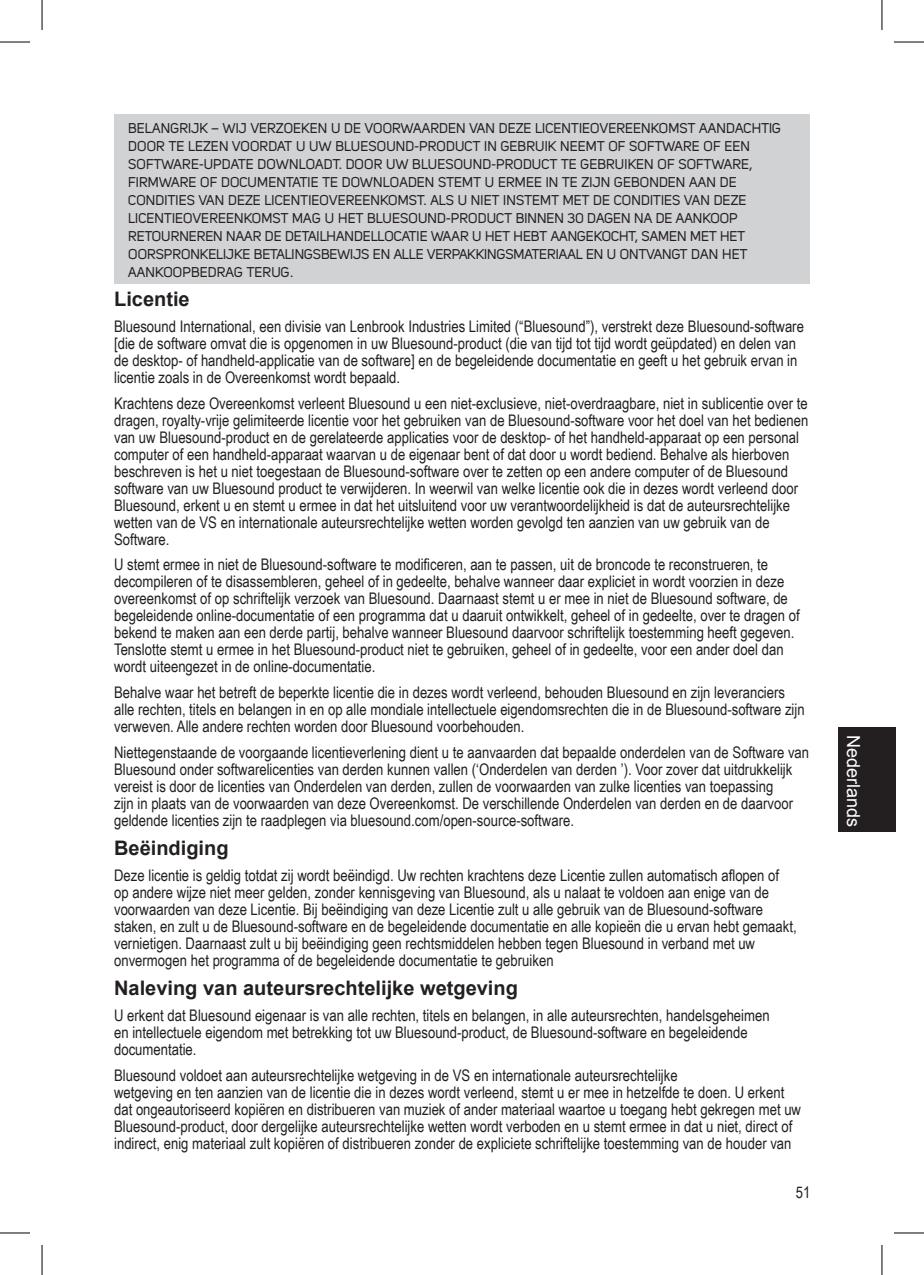
<style>
.page{position:relative;width:924px;height:1275px;background:#fff}
.page>*{position:absolute;margin:0;border:0;box-sizing:border-box;transform-origin:0 0}
.Book_Sub_Title{font:700 20px "Arial";color:#231f20}
.t1{font:18px "Arial";color:#fff}
.Book_Paragraph{font:16px/17px "Arial Narrow";color:#231f20}
.t2{font:14px/18px "Uni Sans Regular";color:#231f20}
</style>
<div class="page">
<div style="left:114px;top:114px;width:695px;height:169px;background:#d1d2d4"></div>
<div style="left:837px;top:727px;width:58px;height:105px;background:#231f20"></div>
<hr style="left:0;top:42px;width:30px;height:1px;background:#000">
<hr style="left:893px;top:42px;width:30px;height:1px;background:#000">
<hr style="left:0;top:1232px;width:30px;height:1px;background:#000">
<hr style="left:893px;top:1232px;width:30px;height:1px;background:#000">
<hr style="left:42px;top:0;width:1px;height:30px;background:#000">
<hr style="left:42px;top:1245px;width:1px;height:30px;background:#000">
<hr style="left:881px;top:0;width:1px;height:30px;background:#000">
<hr style="left:881px;top:1245px;width:1px;height:30px;background:#000">
<p class="t2" style="left:128px;top:119px;width:654px">BELANGRIJK – WIJ VERZOEKEN U DE VOORWAARDEN VAN DEZE LICENTIEOVEREENKOMST AANDACHTIG DOOR TE LEZEN VOORDAT U UW BLUESOUND-PRODUCT IN GEBRUIK NEEMT OF SOFTWARE OF EEN SOFTWARE-UPDATE DOWNLOADT. DOOR UW BLUESOUND-PRODUCT TE GEBRUIKEN OF SOFTWARE, FIRMWARE OF DOCUMENTATIE TE DOWNLOADEN STEMT U ERMEE IN TE ZIJN GEBONDEN AAN DE CONDITIES VAN DEZE LICENTIEOVEREENKOMST. ALS U NIET INSTEMT MET DE CONDITIES VAN DEZE LICENTIEOVEREENKOMST MAG U HET BLUESOUND-PRODUCT BINNEN 30 DAGEN NA DE AANKOOP RETOURNEREN NAAR DE DETAILHANDELLOCATIE WAAR U HET HEBT AANGEKOCHT, SAMEN MET HET OORSPRONKELIJKE BETALINGSBEWIJS EN ALLE VERPAKKINGSMATERIAAL EN U ONTVANGT DAN HET AANKOOPBEDRAG TERUG.</p>
<p class="Book_Sub_Title" style="left:114px;top:286px;width:77px">Licentie</p>
<p class="Book_Paragraph" style="left:114px;top:317px;width:691px">Bluesound International, een divisie van Lenbrook Industries Limited (“Bluesound”), verstrekt deze Bluesound-software [die de software omvat die is opgenomen in uw Bluesound-product (die van tijd tot tijd wordt geüpdated) en delen van de desktop- of handheld-applicatie van de software] en de begeleidende documentatie en geeft u het gebruik ervan in licentie zoals in de Overeenkomst wordt bepaald.</p>
<p class="Book_Paragraph" style="left:114px;top:394px;width:695px">Krachtens deze Overeenkomst verleent Bluesound u een niet-exclusieve, niet-overdraagbare, niet in sublicentie over te dragen, royalty-vrije gelimiteerde licentie voor het gebruiken van de Bluesound-software voor het doel van het bedienen van uw Bluesound-product en de gerelateerde applicaties voor de desktop- of het handheld-apparaat op een personal computer of een handheld-apparaat waarvan u de eigenaar bent of dat door u wordt bediend. Behalve als hierboven beschreven is het u niet toegestaan de Bluesound-software over te zetten op een andere computer of de Bluesound software van uw Bluesound product te verwijderen. In weerwil van welke licentie ook die in dezes wordt verleend door Bluesound, erkent u en stemt u ermee in dat het uitsluitend voor uw verantwoordelijkheid is dat de auteursrechtelijke wetten van de VS en internationale auteursrechtelijke wetten worden gevolgd ten aanzien van uw gebruik van de Software.</p>
<p class="Book_Paragraph" style="left:114px;top:555px;width:686px">U stemt ermee in niet de Bluesound-software te modificeren, aan te passen, uit de broncode te reconstrueren, te decompileren of te disassembleren, geheel of in gedeelte, behalve wanneer daar expliciet in wordt voorzien in deze overeenkomst of op schriftelijk verzoek van Bluesound. Daarnaast stemt u er mee in niet de Bluesound software, de begeleidende online-documentatie of een programma dat u daaruit ontwikkelt, geheel of in gedeelte, over te dragen of bekend te maken aan een derde partij, behalve wanneer Bluesound daarvoor schriftelijk toestemming heeft gegeven.<br>Tenslotte stemt u ermee in het Bluesound-product niet te gebruiken, geheel of in gedeelte, voor een ander doel dan wordt uiteengezet in de online-documentatie.</p>
<p class="Book_Paragraph" style="left:114px;top:683px;width:691px">Behalve waar het betreft de beperkte licentie die in dezes wordt verleend, behouden Bluesound en zijn leveranciers alle rechten, titels en belangen in en op alle mondiale intellectuele eigendomsrechten die in de Bluesound-software zijn verweven. Alle andere rechten worden door Bluesound voorbehouden.</p>
<p class="Book_Paragraph" style="left:114px;top:743px;width:696px">Niettegenstaande de voorgaande licentieverlening dient u te aanvaarden dat bepaalde onderdelen van de Software van Bluesound onder softwarelicenties van derden kunnen vallen (‘Onderdelen van derden ’). Voor zover dat uitdrukkelijk vereist is door de licenties van Onderdelen van derden, zullen de voorwaarden van zulke licenties van toepassing<br>zijn in plaats van de voorwaarden van deze Overeenkomst. De verschillende Onderdelen van derden en de daarvoor geldende licenties zijn te raadplegen via bluesound.com/open-source-software.</p>
<p class="Book_Sub_Title" style="left:114px;top:835px;width:116px">Beëindiging</p>
<p class="Book_Paragraph" style="left:114px;top:866px;width:683px">Deze licentie is geldig totdat zij wordt beëindigd. Uw rechten krachtens deze Licentie zullen automatisch aflopen of op andere wijze niet meer gelden, zonder kennisgeving van Bluesound, als u nalaat te voldoen aan enige van de voorwaarden van deze Licentie. Bij beëindiging van deze Licentie zult u alle gebruik van de Bluesound-software staken, en zult u de Bluesound-software en de begeleidende documentatie en alle kopieën die u ervan hebt gemaakt, vernietigen. Daarnaast zult u bij beëindiging geen rechtsmiddelen hebben tegen Bluesound in verband met uw onvermogen het programma of de begeleidende documentatie te gebruiken</p>
<p class="Book_Sub_Title" style="left:114px;top:975px;width:405px">Naleving van auteursrechtelijke wetgeving</p>
<p class="Book_Paragraph" style="left:114px;top:1006px;width:656px">U erkent dat Bluesound eigenaar is van alle rechten, titels en belangen, in alle auteursrechten, handelsgeheimen en intellectuele eigendom met betrekking tot uw Bluesound-product, de Bluesound-software en begeleidende documentatie.</p>
<p class="Book_Paragraph" style="left:114px;top:1065px;width:688px">Bluesound voldoet aan auteursrechtelijke wetgeving in de VS en internationale auteursrechtelijke<br>wetgeving en ten aanzien van de licentie die in dezes wordt verleend, stemt u er mee in hetzelfde te doen. U erkent dat ongeautoriseerd kopiëren en distribueren van muziek of ander materiaal waartoe u toegang hebt gekregen met uw Bluesound-product, door dergelijke auteursrechtelijke wetten wordt verboden en u stemt ermee in dat u niet, direct of indirect, enig materiaal zult kopiëren of distribueren zonder de expliciete schriftelijke toestemming van de houder van</p>
<p class="Book_Paragraph" style="left:795px;top:1183px;width:16px">51</p>
<p class="t1" style="left:864px;top:735px;width:94px;rotate:90deg">Nederlands</p>
</div>
